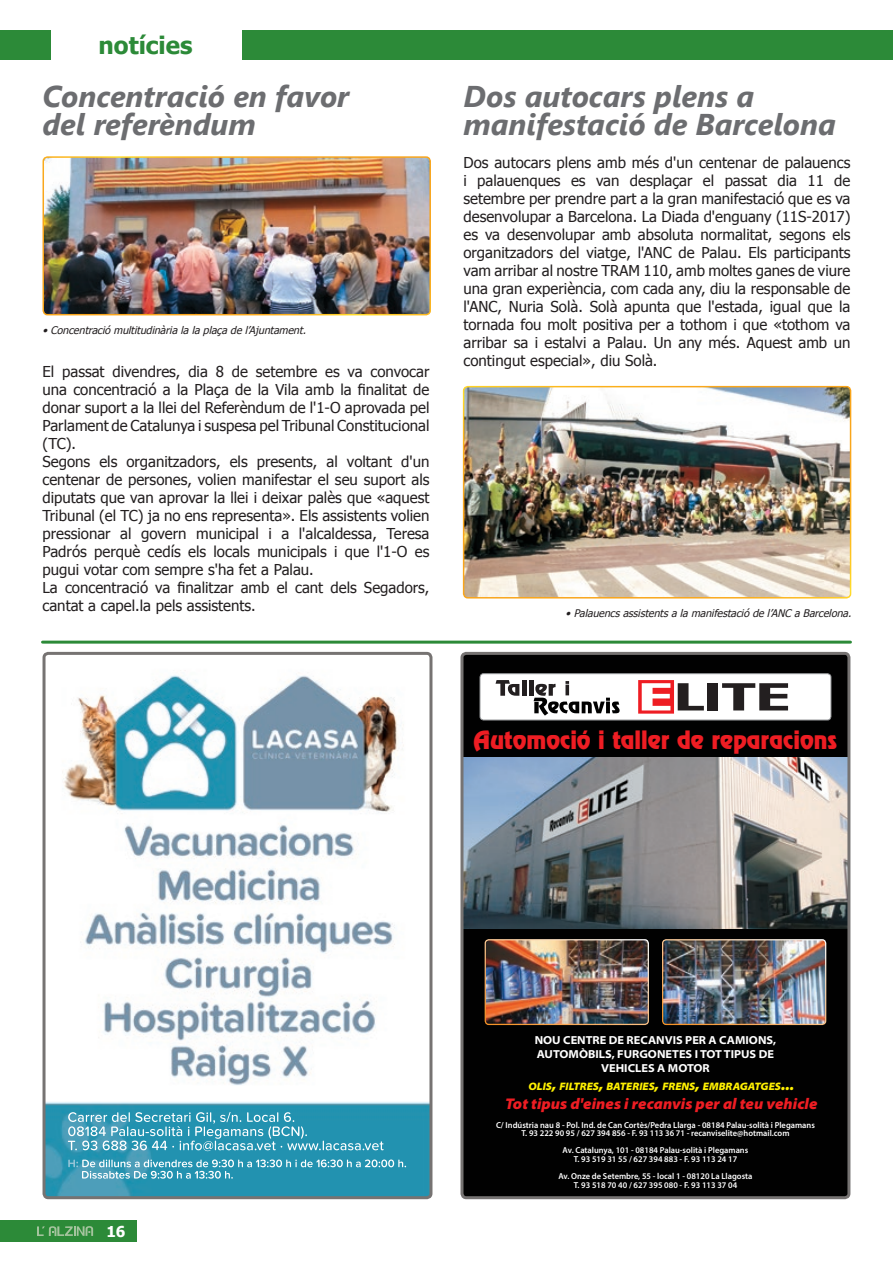
<style>
.page{position:relative;width:893px;height:1263px;background:#fff}
.page>*{position:absolute;margin:0;border:0;box-sizing:border-box;transform-origin:0 0}
.t1{font:italic 700 30px/28.5px "Segoe UI";color:#6c6d70}
.t2{font:700 24px "Tahoma";color:#2c8a38}
.t3{font:22.65px "Revue Std";color:#ee1d23}
.t4{font:italic 900 semi-expanded 15.45px "Myriad Pro";color:#ee1d23}
.t5{font:15px/18px "Tahoma";color:#231f20}
.t6{font:700 15px "Tahoma";color:#fff}
.t7{font:700 semi-expanded 11.7px/14px "Myriad Pro";color:#fff;text-align:center}
.t8{font:italic 900 semi-expanded 10.8px "Myriad Pro";color:#fff101}
.t9{font:italic 10.5px "Tahoma";color:#231f20}
.t10{font:600 8.7px/8.7px "Myriad Pro";color:#fff;text-align:center}
.s1{font-size:15.45px}
</style>
<div class="page">
<div style="left:0;top:1220px;width:136px;height:22px;background:#2c8a38"></div>
<svg style="left:37px;top:1226px;width:56px;height:10px"></svg>
<div style="left:0;top:30px;width:50px;height:30px;background:#2c8a38"></div>
<div style="left:242px;top:30px;width:651px;height:30px;background:#2c8a38"></div>
<hr style="left:43px;top:641px;width:807px;height:3px;background:#2c8a38">
<img style="left:47px;top:675px;width:381px;height:520px">
<svg style="left:68px;top:1112px;width:316px;height:39px;background:#4ba5be"></svg>
<svg style="left:68px;top:1159px;width:338px;height:20px;background:#4ea6bf"></svg>
<div style="left:43px;top:652px;width:389px;height:547px;border:3px solid #767372;border-radius:4px"></div>
<div style="left:464px;top:656px;width:382px;height:539px;background:#010101"></div>
<div style="left:480px;top:674px;width:351px;height:46px;background:#fff;border-radius:4px"></div>
<div style="left:480px;top:674px;width:351px;height:46px;border:1px solid #939598;border-radius:4px"></div>
<svg style="left:495px;top:680px;width:24px;height:16px"></svg>
<hr style="left:522px;top:680px;width:4px;height:16px;background:#231f20">
<hr style="left:529px;top:680px;width:4px;height:16px;background:#231f20">
<svg style="left:638px;top:680px;width:66px;height:34px"></svg>
<div style="left:707px;top:683px;width:11px;height:27px;background:#231f20"></div>
<svg style="left:722px;top:683px;width:66px;height:27px"></svg>
<svg style="left:534px;top:681px;width:86px;height:35px"></svg>
<svg style="left:565px;top:685px;width:4px;height:10px"></svg>
<img style="left:464px;top:758px;width:382px;height:170px">
<img style="left:664px;top:940px;width:162px;height:84px">
<div style="left:662px;top:939px;width:164px;height:86px;border:1px solid #fff;border-radius:4px"></div>
<img style="left:485px;top:940px;width:162px;height:84px">
<div style="left:485px;top:939px;width:164px;height:86px;border:1px solid #fff;border-radius:4px"></div>
<div style="left:460px;top:652px;width:390px;height:547px;border:3px solid #767372;border-radius:4px"></div>
<img style="left:43px;top:159px;width:387px;height:156px">
<div style="left:43px;top:156px;width:388px;height:159px;border:2px solid #fff;border-radius:4px"></div>
<img style="left:464px;top:389px;width:386px;height:209px">
<div style="left:463px;top:386px;width:388px;height:212px;border:2px solid #fff;border-radius:4px"></div>
<h2 class="t2" style="left:99px;top:28px;width:95px">notícies</h2>
<h1 class="t1" style="left:43px;top:80px;width:308px">Concentració en favor del referèndum</h1>
<p class="t9" style="left:43px;top:323px;width:268px">•Concentració multitudinàrialalaplaçadel’Ajuntament.</p>
<p class="t5" style="left:43px;top:362px;width:388px">El passat divendres, dia 8 de setembre es va convocar una concentració a la Plaça de la Vila amb la finalitat de donar suport a la llei del Referèndum de l'1-O aprovada pel Parlament de Catalunya i suspesa pel Tribunal Constitucional (TC).<br>Segons els organitzadors, els presents, al voltant d'un centenar de persones, volien manifestar el seu suport als diputats que van aprovar la llei i deixar palès que «aquest Tribunal (el TC) ja no ens representa». Els assistents volien pressionar al govern municipal i a l'alcaldessa, Teresa Padrós perquè cedís els locals municipals i que l'1-O es pugui votar com sempre s'ha fet a Palau.<br>La concentració va finalitzar amb el cant dels Segadors, cantat a capel.la pels assistents.</p>
<h1 class="t1" style="left:463px;top:80px;width:374px">Dos autocars plens a manifestació de Barcelona</h1>
<p class="t5" style="left:463px;top:153px;width:388px;text-align:justify">Dos autocars plens amb més d'un centenar de palauencs i palauenques es van desplaçar el passat dia 11 de setembre per prendre part a la gran manifestació que es va desenvolupar a Barcelona. La Diada d'enguany (11S-2017) es va desenvolupar amb absoluta normalitat, segons els organitzadors del viatge, l'ANC de Palau. Els participants vam arribar al nostre TRAM 110, amb moltes ganes de viure una gran experiència, com cada any, diu la responsable de l'ANC, Nuria Solà. Solà apunta que l'estada, igual que la tornada fou molt positiva per a tothom i que «tothom va arribar sa i estalvi a Palau. Un any més. Aquest amb un contingut especial», diu Solà.</p>
<p class="t9" style="left:566px;top:606px;width:290px">•Palauencsassistentsalamanifestació del’ANC aBarcelona.</p>
<h3 class="t3" style="left:474px;top:725px;width:365px">Automoció i taller de reparacions</h3>
<p class="t6" style="left:106px;top:1221px;width:21px">16</p>
<p class="t7" style="left:535px;top:1032px;width:243px">NOU CENTRE DE RECANVIS PER A CAMIONS,<br>AUTOMÒBILS, FURGONETES I TOT TIPUS DE<br>VEHICLES A MOTOR</p>
<p class="t8" style="left:528px;top:1079px;width:267px">OLIS<span class="s1">,</span> FILTRES<span class="s1">,</span> BATERIES<span class="s1">,</span> FRENS<span class="s1">,</span> EMBRAGATGES<span class="s1">...</span></p>
<p class="t4" style="left:505px;top:1093px;width:314px">Tot tipus d'eines i recanvis per al teu vehicle</p>
<p class="t10" style="left:496px;top:1120px;width:320px">C/ Indústria nau 8 - Pol. Ind. de Can Cortès/Pedra Llarga - 08184 Palau-solità i Plegamans<br>T. 93 222 90 95 / 627 394 856 - F. 93 113 36 71 - recanviselite@hotmail.com</p>
<p class="t10" style="left:563px;top:1146px;width:187px">Av. Catalunya, 101 - 08184 Palau-solità i Plegamans<br>T. 93 519 31 55 / 627 394 883 - F. 93 113 24 17</p>
<p class="t10" style="left:558px;top:1172px;width:195px">Av. Onze de Setembre, 55 - local 1 - 08120 La Llagosta<br>T. 93 518 70 40 / 627 395 080 - F. 93 113 37 04</p>
</div>
